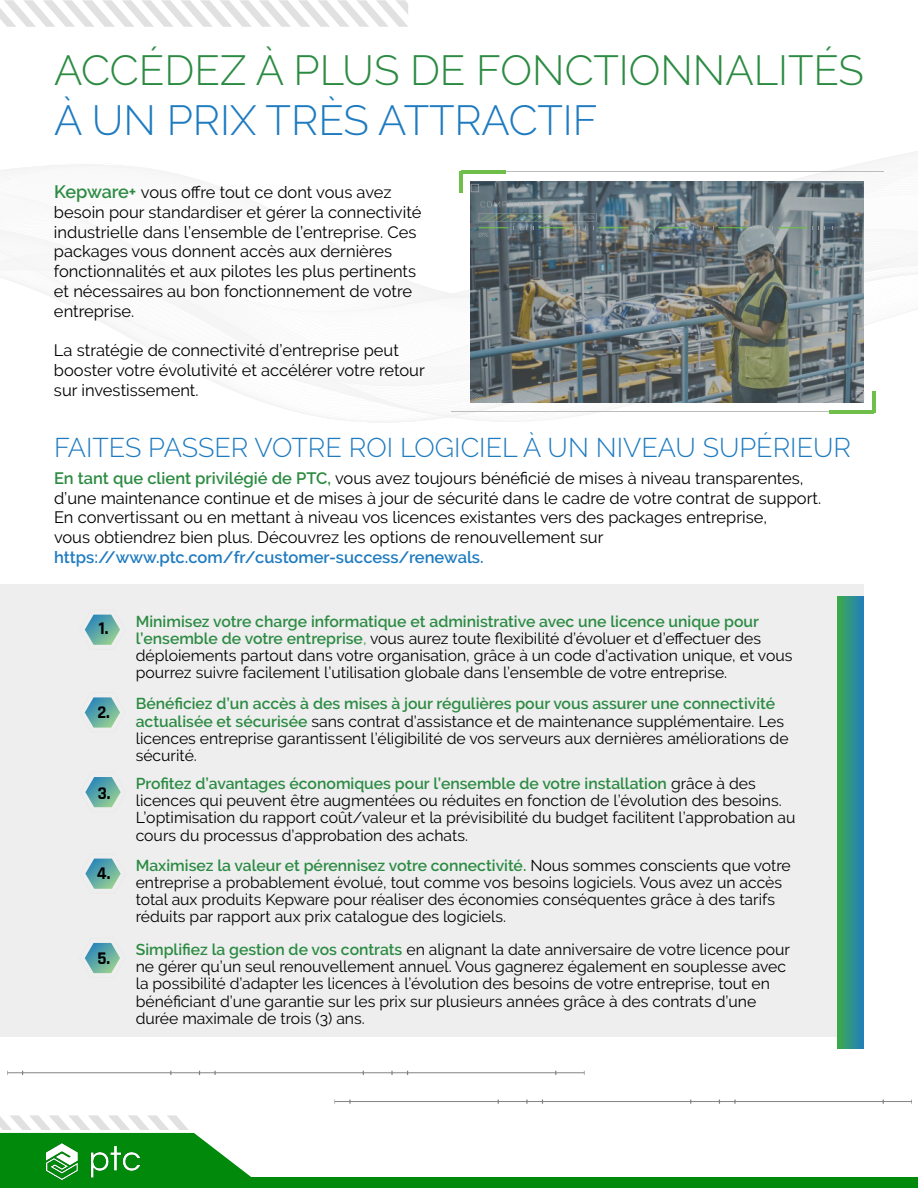
<style>
.page{position:relative;width:918px;height:1188px;background:#fff}
.page>*{position:absolute;margin:0;border:0;box-sizing:border-box;transform-origin:0 0}
.t1{font:300 42px "Raleway";color:#2c8b42}
.t2{font:300 42px "Raleway";color:#1e7bc0}
.t3{font:300 27px "Raleway";color:#1e7bc0}
.t4{font:700 18px "Rajdhani";color:#000}
.t5{font:16.5px/19.8px "Raleway";color:#000}
.t6{font:600 16.5px "Raleway";color:#1e7bc0}
.t7{font:15.75px/17.2px "Raleway";color:#000}
.s1{font-weight:600;font-size:18px;color:#2c8b42}
.s2{font-weight:600;color:#2c8b42}
.s3{color:#2c8b42}
</style>
<div class="page">
<svg style="left:0;top:228px;width:918px;height:195px"></svg>
<img style="left:471px;top:181px;width:393px;height:221px">
<div style="left:0;top:585px;width:864px;height:452px;background:#eeeeef"></div>
<div style="left:838px;top:597px;width:26px;height:452px;background:linear-gradient(to right,#3ca94e,#237fbb)"></div>
<svg style="left:85px;top:942px;width:35px;height:32px"></svg>
<svg style="left:84px;top:614px;width:36px;height:31px"></svg>
<svg style="left:84px;top:697px;width:36px;height:31px"></svg>
<svg style="left:85px;top:777px;width:36px;height:31px"></svg>
<svg style="left:85px;top:858px;width:36px;height:31px"></svg>
<svg style="left:0;top:0;width:408px;height:27px"></svg>
<hr style="left:451px;top:411px;width:424px;height:1px;background:#bcbcbc">
<hr style="left:873px;top:391px;width:3px;height:21px;background:#6fbf4a">
<svg style="left:856px;top:391px;width:8px;height:8px"></svg>
<hr style="left:829px;top:410px;width:45px;height:3px;background:#6fbf4a">
<hr style="left:460px;top:171px;width:423px;height:1px;background:#bcbcbc">
<hr style="left:459px;top:171px;width:3px;height:21px;background:#6fbf4a">
<svg style="left:471px;top:184px;width:8px;height:8px"></svg>
<hr style="left:461px;top:170px;width:45px;height:3px;background:#6fbf4a">
<hr style="left:778px;top:227px;width:30px;height:1px;background:#6fbf4a">
<hr style="left:718px;top:227px;width:30px;height:1px;background:#6fbf4a">
<hr style="left:658px;top:227px;width:30px;height:1px;background:#6fbf4a">
<hr style="left:598px;top:227px;width:30px;height:1px;background:#6fbf4a">
<svg style="left:634px;top:226px;width:7px;height:4px"></svg>
<svg style="left:694px;top:226px;width:13px;height:4px"></svg>
<svg style="left:832px;top:226px;width:7px;height:4px"></svg>
<svg style="left:812px;top:226px;width:7px;height:4px"></svg>
<svg style="left:647px;top:220px;width:18px;height:21px"></svg>
<svg style="left:481px;top:202px;width:53px;height:5px"></svg>
<svg style="left:540px;top:202px;width:22px;height:5px"></svg>
<svg style="left:751px;top:226px;width:22px;height:15px"></svg>
<svg style="left:479px;top:213px;width:118px;height:28px;background:#6b7878"></svg>
<hr style="left:8px;top:1073px;width:576px;height:1px;background:#7f7f7f">
<svg style="left:22px;top:1071px;width:163px;height:4px"></svg>
<svg style="left:199px;top:1071px;width:371px;height:4px"></svg>
<hr style="left:335px;top:1101px;width:577px;height:1px;background:#7f7f7f">
<svg style="left:526px;top:1099px;width:358px;height:5px"></svg>
<div style="left:0;top:1177px;width:918px;height:11px;background:#00890b"></div>
<svg style="left:0;top:1099px;width:499px;height:81px"></svg>
<h1 class="t1" style="left:54px;top:45px;width:811px">ACCÉDEZ À PLUS DE FONCTIONNALITÉS</h1>
<h1 class="t2" style="left:54px;top:96px;width:545px">À UN PRIX TRÈS ATTRACTIF</h1>
<p class="t5" style="left:54px;top:182px;width:369px"><span class="s1">Kepware+</span> vous offre tout ce dont vous avez besoin pour standardiser et gérer la connectivité industrielle dans l’ensemble de l’entreprise. Ces packages vous donnent accès aux dernières fonctionnalités et aux pilotes les plus pertinents et nécessaires au bon fonctionnement de votre entreprise.</p>
<p class="t5" style="left:54px;top:341px;width:372px">La stratégie de connectivité d’entreprise peut booster votre évolutivité et accélérer votre retour sur investissement.</p>
<h2 class="t3" style="left:54px;top:431px;width:799px">FAITES PASSER VOTRE ROI LOGICIEL À UN NIVEAU SUPÉRIEUR</h2>
<p class="t5" style="left:54px;top:468px;width:769px"><span class="s2">En tant que client privilégié de PTC,</span> vous avez toujours bénéficié de mises à niveau transparentes, d’une maintenance continue et de mises à jour de sécurité dans le cadre de votre contrat de support.<br>En convertissant ou en mettant à niveau vos licences existantes vers des packages entreprise,<br>vous obtiendrez bien plus. Découvrez les options de renouvellement sur</p>
<p class="t6" style="left:54px;top:548px;width:431px">https://www.ptc.com/fr/customer-success/renewals.</p>
<p class="t4" style="left:99px;top:618px;width:11px">1.</p>
<p class="t4" style="left:97px;top:701px;width:14px">2.</p>
<p class="t4" style="left:98px;top:782px;width:14px">3.</p>
<p class="t4" style="left:97px;top:863px;width:15px">4.</p>
<p class="t4" style="left:97px;top:947px;width:14px">5.</p>
<p class="t7" style="left:136px;top:612px;width:658px"><span class="s2">Minimisez votre charge informatique et administrative avec une licence unique pour l’ensemble de votre entreprise</span><span class="s3">,</span> vous aurez toute flexibilité d’évoluer et d’effectuer des déploiements partout dans votre organisation, grâce à un code d’activation unique, et vous pourrez suivre facilement l’utilisation globale dans l’ensemble de votre entreprise.</p>
<p class="t7" style="left:136px;top:695px;width:654px"><span class="s2">Bénéficiez d’un accès à des mises à jour régulières pour vous assurer une connectivité actualisée et sécurisée</span> sans contrat d’assistance et de maintenance supplémentaire. Les licences entreprise garantissent l’éligibilité de vos serveurs aux dernières améliorations de sécurité.</p>
<p class="t7" style="left:136px;top:775px;width:661px"><span class="s2">Profitez d’avantages économiques pour l’ensemble de votre installation</span> grâce à des licences qui peuvent être augmentées ou réduites en fonction de l’évolution des besoins.<br>L’optimisation du rapport coût/valeur et la prévisibilité du budget facilitent l’approbation au cours du processus d’approbation des achats.</p>
<p class="t7" style="left:136px;top:856px;width:657px"><span class="s2">Maximisez la valeur et pérennisez votre connectivité.</span> Nous sommes conscients que votre entreprise a probablement évolué, tout comme vos besoins logiciels. Vous avez un accès total aux produits Kepware pour réaliser des économies conséquentes grâce à des tarifs réduits par rapport aux prix catalogue des logiciels.</p>
<p class="t7" style="left:136px;top:941px;width:656px"><span class="s2">Simplifiez la gestion de vos contrats</span> en alignant la date anniversaire de votre licence pour ne gérer qu’un seul renouvellement annuel. Vous gagnerez également en souplesse avec la possibilité d’adapter les licences à l’évolution des besoins de votre entreprise, tout en bénéficiant d’une garantie sur les prix sur plusieurs années grâce à des contrats d’une durée maximale de trois (3) ans.</p>
</div>
